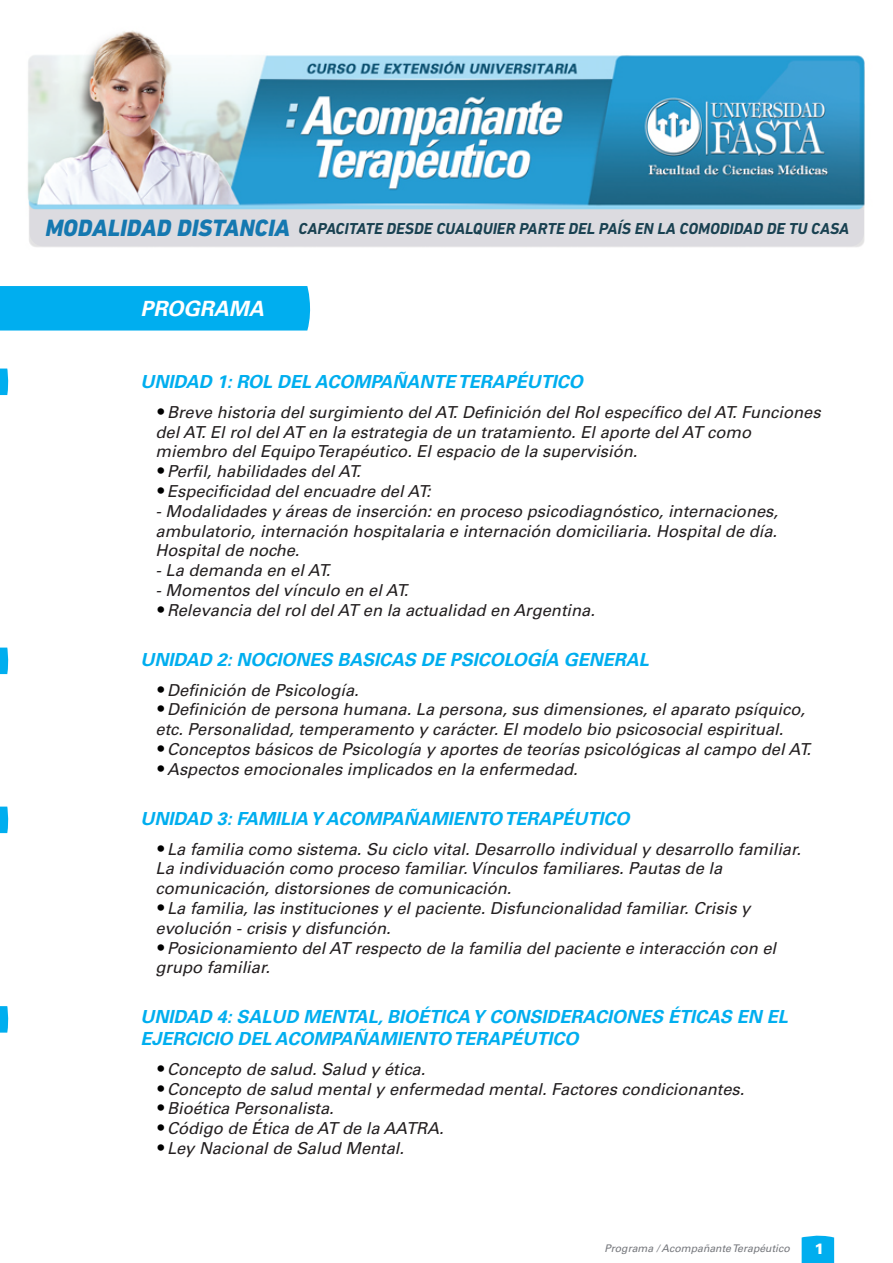
<style>
.page{position:relative;width:893px;height:1263px;background:#fff}
.page>*{position:absolute;margin:0;border:0;box-sizing:border-box;transform-origin:0 0}
.t1{font:italic 700 21px "Univers LT Std";color:#fff}
.t2{font:italic 700 18px/21.6px "Univers LT Std";color:#00aeef}
.t3{font:italic 16.5px/19.8px "Univers LT Std";color:#231f20}
.t4{font:italic 700 16.05px "DIN Next LT Pro";color:#194151}
.t5{font:900 15px "Univers LT Std";color:#fff}
.t6{font:italic 10.5px "Univers LT Std";color:#75777c}
.s1{font-weight:800;font-size:24px;color:#1578b0}
.s2{font-weight:300;font-style:normal;font-stretch:condensed;font-size:18px;color:#000}
</style>
<div class="page">
<div style="left:0;top:286px;width:311px;height:44px;background:#00aeef"></div>
<svg style="left:0;top:368px;width:9px;height:27px"></svg>
<svg style="left:0;top:806px;width:9px;height:27px"></svg>
<svg style="left:0;top:1006px;width:9px;height:26px"></svg>
<svg style="left:802px;top:1235px;width:32px;height:28px"></svg>
<svg style="left:0;top:647px;width:9px;height:27px"></svg>
<img style="left:27px;top:30px;width:838px;height:217px">
<div style="left:30px;top:209px;width:834px;height:37px;background:#dcdbe0"></div>
<p class="t4" style="left:45px;top:219px;width:805px"><span class="s1">MODALIDAD DISTANCIA</span> CAPACITATE DESDE CUALQUIER PARTE DEL PAÍS EN LA COMODIDAD DE TU CASA</p>
<p class="t1" style="left:140px;top:296px;width:125px">PROGRAMA</p>
<p class="t2" style="left:140px;top:371px;width:444px">UNIDAD 1: ROL DEL ACOMPAÑANTE TERAPÉUTICO</p>
<p class="t3" style="left:155px;top:402px;width:667px"><span class="s2">•</span>Breve historia del surgimiento del AT. Definición del Rol específico del AT. Funciones del AT. El rol del AT en la estrategia de un tratamiento. El aporte del AT como miembro del Equipo Terapéutico. El espacio de la supervisión.</p>
<p class="t3" style="left:155px;top:462px;width:207px"><span class="s2">•</span>Perfil, habilidades del AT.</p>
<p class="t3" style="left:155px;top:481px;width:277px"><span class="s2">•</span>Especificidad del encuadre del AT:</p>
<p class="t3" style="left:155px;top:501px;width:624px;text-align:justify">- Modalidades y áreas de inserción: en proceso psicodiagnóstico, internaciones, ambulatorio, internación hospitalaria e internación domiciliaria. Hospital de día.<br>Hospital de noche.</p>
<p class="t3" style="left:155px;top:561px;width:176px">- La demanda en el AT.</p>
<p class="t3" style="left:155px;top:580px;width:254px">- Momentos del vínculo en el AT.</p>
<p class="t3" style="left:155px;top:600px;width:441px"><span class="s2">•</span>Relevancia del rol del AT en la actualidad en Argentina.</p>
<p class="t2" style="left:140px;top:649px;width:510px">UNIDAD 2: NOCIONES BASICAS DE PSICOLOGÍA GENERAL</p>
<p class="t3" style="left:155px;top:680px;width:205px"><span class="s2">•</span>Definición de Psicología.</p>
<p class="t3" style="left:155px;top:700px;width:651px"><span class="s2">•</span>Definición de persona humana. La persona, sus dimensiones, el aparato psíquico, etc. Personalidad, temperamento y carácter. El modelo bio psicosocial espiritual.</p>
<p class="t3" style="left:155px;top:739px;width:657px"><span class="s2">•</span>Conceptos básicos de Psicología y aportes de teorías psicológicas al campo del AT.</p>
<p class="t3" style="left:155px;top:759px;width:424px"><span class="s2">•</span>Aspectos emocionales implicados en la enfermedad.</p>
<p class="t2" style="left:140px;top:808px;width:490px">UNIDAD 3: FAMILIA Y ACOMPAÑAMIENTO TERAPÉUTICO</p>
<p class="t3" style="left:155px;top:839px;width:647px"><span class="s2">•</span>La familia como sistema. Su ciclo vital. Desarrollo individual y desarrollo familiar.<br>La individuación como proceso familiar. Vínculos familiares. Pautas de la comunicación, distorsiones de comunicación.</p>
<p class="t3" style="left:155px;top:898px;width:596px"><span class="s2">•</span>La familia, las instituciones y el paciente. Disfuncionalidad familiar. Crisis y evolución - crisis y disfunción.</p>
<p class="t3" style="left:155px;top:938px;width:622px"><span class="s2">•</span>Posicionamiento del AT respecto de la familia del paciente e interacción con el grupo familiar.</p>
<p class="t2" style="left:140px;top:1006px;width:649px">UNIDAD 4: SALUD MENTAL, BIOÉTICA Y CONSIDERACIONES ÉTICAS EN EL<br>EJERCICIO DEL ACOMPAÑAMIENTO TERAPÉUTICO</p>
<p class="t3" style="left:155px;top:1059px;width:271px"><span class="s2">•</span>Concepto de salud. Salud y ética.</p>
<p class="t3" style="left:155px;top:1079px;width:590px"><span class="s2">•</span>Concepto de salud mental y enfermedad mental. Factores condicionantes.</p>
<p class="t3" style="left:155px;top:1099px;width:180px"><span class="s2">•</span>Bioética Personalista.</p>
<p class="t3" style="left:155px;top:1119px;width:290px"><span class="s2">•</span>Código de Ética de AT de la AATRA.</p>
<p class="t3" style="left:155px;top:1138px;width:250px"><span class="s2">•</span>Ley Nacional de Salud Mental.</p>
<p class="t6" style="left:605px;top:1242px;width:187px">Programa / Acompañante Terapéutico</p>
<p class="t5" style="left:814px;top:1239px;width:12px">1</p>
</div>
